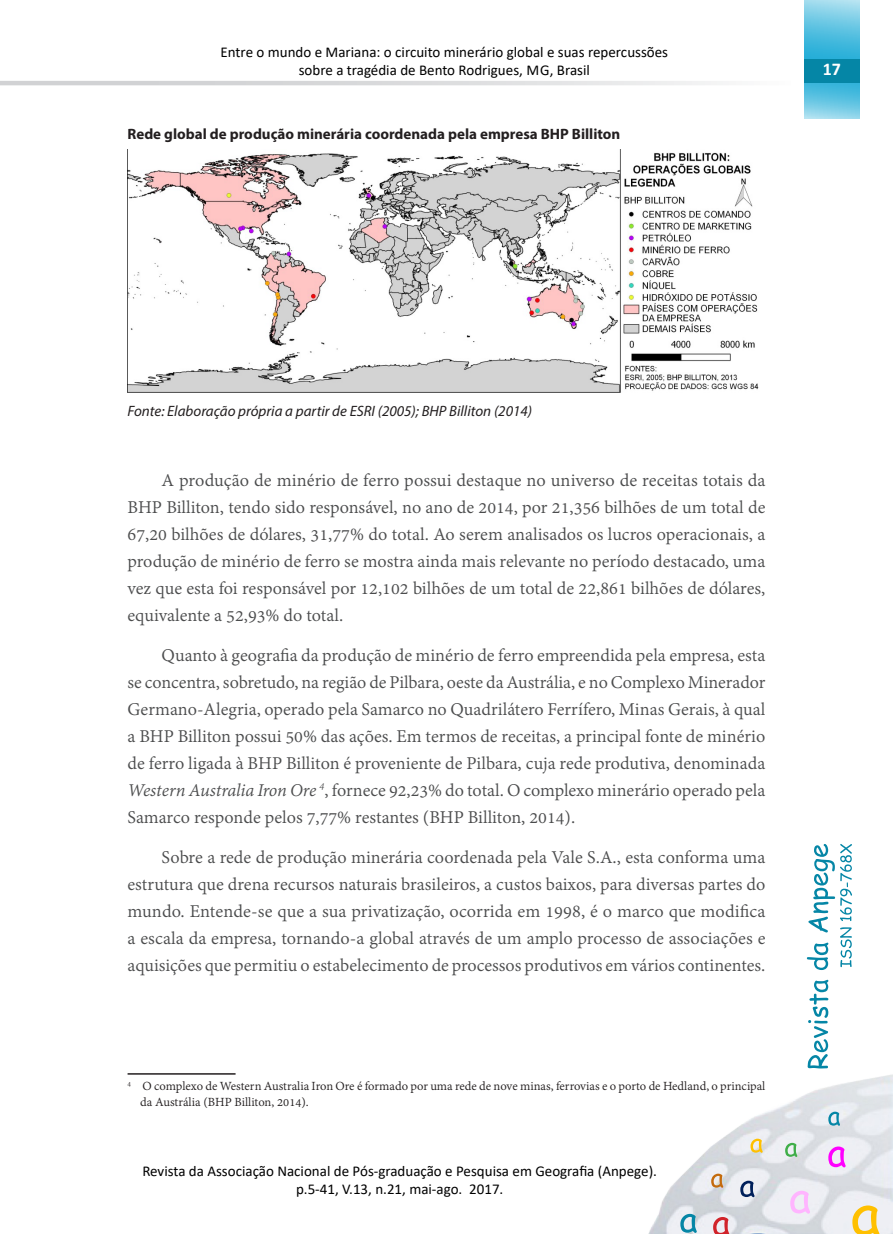
<style>
.page{position:relative;width:893px;height:1234px;background:#fff}
.page>*{position:absolute;margin:0;border:0;box-sizing:border-box;transform-origin:0 0}
.t1{font:19.5px/27px "Adobe Devanagari";color:#4b4c4d;text-align:justify}
.t2{font:700 18px "Calibri";color:#fff}
.t3{font:15px/18px "Calibri";color:#000;text-align:center}
.t4{font:700 15px "Myriad Pro";color:#231f20}
.t5{font:italic 15px "Myriad Pro";color:#231f20}
.t6{font:13.5px/16.2px "Adobe Devanagari";color:#231f20}
.s1{font-style:italic}
</style>
<div class="page">
<svg style="left:0;top:81px;width:723px;height:4px;background:#dbdcdd"></svg>
<svg style="left:804px;top:0;width:55px;height:119px;background:#63c4e2"></svg>
<div style="left:804px;top:59px;width:55px;height:24px;background:#0586a6"></div>
<svg style="left:807px;top:844px;width:45px;height:224px"></svg>
<img style="left:649px;top:1074px;width:244px;height:159px">
<svg style="left:750px;top:1138px;width:13px;height:14px"></svg>
<svg style="left:852px;top:1205px;width:27px;height:28px"></svg>
<svg style="left:680px;top:1213px;width:17px;height:19px"></svg>
<svg style="left:711px;top:1173px;width:12px;height:14px"></svg>
<svg style="left:828px;top:1111px;width:12px;height:14px"></svg>
<svg style="left:828px;top:1146px;width:18px;height:21px"></svg>
<svg style="left:713px;top:1216px;width:16px;height:17px"></svg>
<svg style="left:785px;top:1142px;width:12px;height:14px"></svg>
<svg style="left:740px;top:1180px;width:14px;height:16px"></svg>
<svg style="left:790px;top:1190px;width:20px;height:23px"></svg>
<img style="left:128px;top:150px;width:631px;height:243px">
<hr style="left:128px;top:1072px;width:108px;height:2px;background:#231f20">
<p class="t3" style="left:221px;top:43px;width:449px">Entre o mundo e Mariana: o circuito minerário global e suas repercussões sobre a tragédia de Bento Rodrigues, MG, Brasil</p>
<p class="t4" style="left:128px;top:124px;width:494px">Rede global de produção minerária coordenada pela empresa BHP Billiton</p>
<p class="t2" style="left:823px;top:57px;width:20px">17</p>
<p class="t5" style="left:128px;top:402px;width:406px">Fonte: Elaboração própria a partir de ESRI (2005); BHP Billiton (2014)</p>
<p class="t1" style="left:128px;top:468px;width:640px;text-indent:34px">A produção de minério de ferro possui destaque no universo de receitas totais da BHP Billiton, tendo sido responsável, no ano de 2014, por 21,356 bilhões de um total de 67,20 bilhões de dólares, 31,77% do total. Ao serem analisados os lucros operacionais, a produção de minério de ferro se mostra ainda mais relevante no período destacado, uma vez que esta foi responsável por 12,102 bilhões de um total de 22,861 bilhões de dólares, equivalente a 52,93% do total.</p>
<p class="t1" style="left:128px;top:643px;width:639px;text-indent:34px">Quanto à geografia da produção de minério de ferro empreendida pela empresa, esta se concentra, sobretudo, na região de Pilbara, oeste da Austrália, e no Complexo Minerador Germano-Alegria, operado pela Samarco no Quadrilátero Ferrífero, Minas Gerais, à qual a BHP Billiton possui 50% das ações. Em termos de receitas, a principal fonte de minério de ferro ligada à BHP Billiton é proveniente de Pilbara, cuja rede produtiva, denominada <span class="s1">Western Australia Iron Ore</span> <sup>4</sup>, fornece 92,23% do total. O complexo minerário operado pela Samarco responde pelos 7,77% restantes (BHP Billiton, 2014).</p>
<p class="t1" style="left:128px;top:844px;width:639px;text-indent:34px">Sobre a rede de produção minerária coordenada pela Vale S.A., esta conforma uma estrutura que drena recursos naturais brasileiros, a custos baixos, para diversas partes do mundo. Entende-se que a sua privatização, ocorrida em 1998, é o marco que modifica a escala da empresa, tornando-a global através de um amplo processo de associações e aquisições que permitiu o estabelecimento de processos produtivos em vários continentes.</p>
<p class="t6" style="left:140px;top:1078px;width:627px;text-indent:-13px"><sup>4</sup> O complexo de Western Australia Iron Ore é formado por uma rede de nove minas, ferrovias e o porto de Hedland, o principal da Austrália (BHP Billiton, 2014).</p>
<p class="t3" style="left:142px;top:1161px;width:516px">Revista da Associação Nacional de Pós-graduação e Pesquisa em Geografia (Anpege). p.5-41, V.13, n.21, mai-ago. 2017.</p>
</div>
